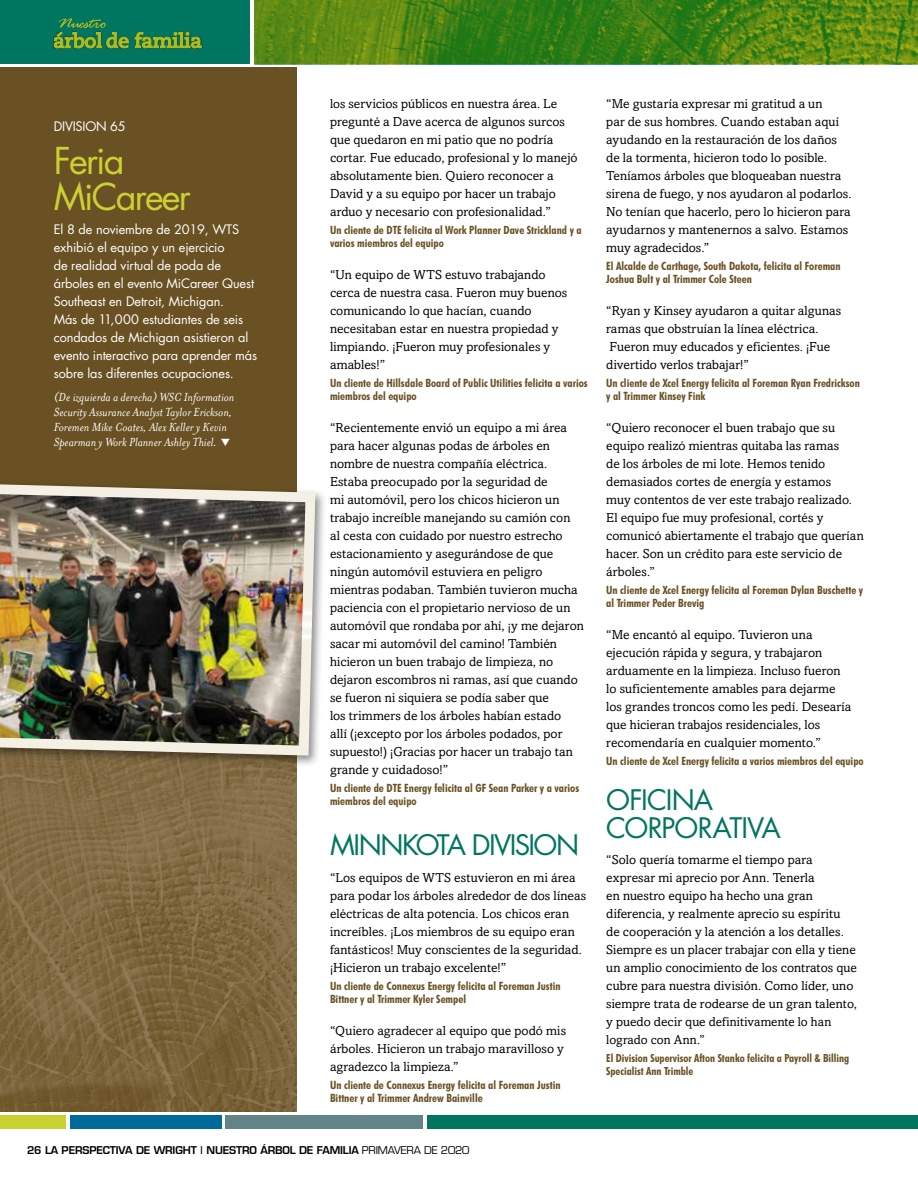
<style>
.page{position:relative;width:918px;height:1188px;background:#fff}
.page>*{position:absolute;margin:0;border:0;box-sizing:border-box;transform-origin:0 0}
.t1{font:36px/36px "Futura";letter-spacing:-.05em;color:#cad132}
.t2{font:27.6px/27.6px "Futura";letter-spacing:-.05em;color:#00755f}
.t3{font:italic 13.5px/15px "Mrs Eaves";color:#fff}
.t4{font:13.05px/18px "Amasis";letter-spacing:.005em;color:#000}
.t5{font:12.75px/18px "Futura";letter-spacing:-.01em;color:#fff}
.t6{font:12.75px/18px "Amasis";letter-spacing:.005em;color:#000}
.t7{font:700 condensed 11.4px/13px "Futura BT";color:#6a5124}
.t8{font:700 condensed 11.25px/12.8px "Futura BT";color:#6a5124}
.t9{font:600 10.5px "Eurostile";letter-spacing:-.015em;color:#000}
.s1{font-size:12.75px}
.s2{font-weight:400}
</style>
<div class="page">
<div style="left:0;top:1115px;width:66px;height:14px;background:#cad132"></div>
<div style="left:427px;top:1115px;width:491px;height:14px;background:#00755f"></div>
<div style="left:70px;top:1115px;width:152px;height:14px;background:#006b9b"></div>
<div style="left:226px;top:1115px;width:197px;height:14px;background:#628489"></div>
<img style="left:255px;top:0;width:663px;height:64px">
<div style="left:0;top:0;width:250px;height:64px;background:#00755f"></div>
<div style="left:105px;top:31px;width:98px;height:18px;background:#000;opacity:.75"></div>
<div style="left:53px;top:30px;width:50px;height:19px;background:#000;opacity:.75"></div>
<svg style="left:54px;top:18px;width:148px;height:50px"></svg>
<div style="left:0;top:68px;width:297px;height:652px;background:#6a5124"></div>
<img style="left:0;top:767px;width:297px;height:345px">
<div style="left:0;top:480px;width:327px;height:287px;background:#000;opacity:.45"></div>
<img style="left:0;top:480px;width:320px;height:281px">
<p class="t5" style="left:54px;top:118px;width:73px">DIVISION 65</p>
<h1 class="t1" style="left:54px;top:142px;width:139px">Feria<br>MiCareer</h1>
<p class="t5" style="left:54px;top:220px;width:205px">El 8 de noviembre de 2019, WTS exhibió el equipo y un ejercicio<br>de realidad virtual de poda de árboles en el evento MiCareer Quest Southeast en Detroit, Michigan.<br>Más de 11,000 estudiantes de seis condados de Michigan asistieron al evento interactivo para aprender más sobre las diferentes ocupaciones.</p>
<p class="t3" style="left:54px;top:390px;width:182px">(De izquierda a derecha) WSC Information Security Assurance Analyst Taylor Erickson, Foremen Mike Coates, Alex Keller y Kevin Spearman y Work Planner Ashley Thiel.</p>
<p class="t4" style="left:330px;top:95px;width:249px"><span class="s1">los</span> servicios públicos en nuestra área. Le pregunté a Dave acerca de algunos surcos que quedaron en mi patio que no podría cortar. Fue educado, profesional y lo manejó absolutamente bien. Quiero reconocer a David y a su equipo por hacer un trabajo arduo y necesario con profesionalidad.”</p>
<p class="t7" style="left:330px;top:223px;width:253px">Un cliente de DTE felicita al Work Planner Dave Strickland y a varios miembros del equipo</p>
<p class="t4" style="left:330px;top:266px;width:239px">“Un equipo de WTS estuvo trabajando cerca de nuestra casa. Fueron muy buenos comunicando lo que hacían, cuando necesitaban estar en nuestra propiedad y limpiando. ¡Fueron muy profesionales y amables!”</p>
<p class="t7" style="left:330px;top:376px;width:259px">Un cliente de Hillsdale Board of Public Utilities felicita a varios miembros del equipo</p>
<p class="t4" style="left:330px;top:419px;width:255px">“Recientemente envió un equipo a mi área para hacer algunas podas de árboles en nombre de nuestra compañía eléctrica.<br>Estaba preocupado por la seguridad de<br>mi automóvil, pero los chicos hicieron un trabajo increíble manejando su camión con<br>al cesta con cuidado por nuestro estrecho estacionamiento y asegurándose de que ningún automóvil estuviera en peligro mientras podaban. También tuvieron mucha paciencia con el propietario nervioso de un automóvil que rondaba por ahí, ¡y me dejaron sacar mi automóvil del camino! También hicieron un buen trabajo de limpieza, no dejaron escombros ni ramas, así que cuando se fueron ni siquiera se podía saber que<br>los trimmers de los árboles habían estado<br>allí (¡excepto por los árboles podados, por supuesto!) ¡Gracias por hacer un trabajo tan grande y cuidadoso!”</p>
<p class="t7" style="left:330px;top:781px;width:251px">Un cliente de DTE Energy felicita al GF Sean Parker y a varios miembros del equipo</p>
<h2 class="t2" style="left:330px;top:831px;width:251px">MINNKOTA DIVISION</h2>
<p class="t4" style="left:330px;top:869px;width:258px">“Los equipos de WTS estuvieron en mi área para podar los árboles alrededor de dos líneas eléctricas de alta potencia. Los chicos eran increíbles. ¡Los miembros de su equipo eran fantásticos! Muy conscientes de la seguridad. ¡Hicieron un trabajo excelente!”</p>
<p class="t7" style="left:330px;top:979px;width:232px">Un cliente de Connexus Energy felicita al Foreman Justin<br>Bittner y al Trimmer Kyler Sempel</p>
<p class="t4" style="left:330px;top:1022px;width:238px">“Quiero agradecer al equipo que podó mis árboles. Hicieron un trabajo maravilloso y agradezco la limpieza.”</p>
<p class="t7" style="left:330px;top:1078px;width:232px">Un cliente de Connexus Energy felicita al Foreman Justin<br>Bittner y al Trimmer Andrew Bainville</p>
<p class="t9" style="left:27px;top:1144px;width:444px">26 LA PERSPECTIVA DE WRIGHT | NUESTRO ÁRBOL DE FAMILIA <span class="s2">PRIMAVERA DE 2020</span></p>
<p class="t4" style="left:606px;top:95px;width:247px">“Me gustaría expresar mi gratitud a un<br>par de sus hombres. Cuando estaban aquí ayudando en la restauración de los daños de la tormenta, hicieron todo lo posible.<br>Teníamos árboles que bloqueaban nuestra sirena de fuego, y nos ayudaron al podarlos.<br>No tenían que hacerlo, pero lo hicieron para ayudarnos y mantenernos a salvo. Estamos muy agradecidos.”</p>
<p class="t7" style="left:606px;top:259px;width:236px">El Alcalde de Carthage, South Dakota, felicita al Foreman<br>Joshua Bult y al Trimmer Cole Steen</p>
<p class="t4" style="left:606px;top:302px;width:237px">“Ryan y Kinsey ayudaron a quitar algunas ramas que obstruían la línea eléctrica.<br>Fueron muy educados y eficientes. ¡Fue divertido verlos trabajar!”</p>
<p class="t7" style="left:606px;top:376px;width:255px">Un cliente de Xcel Energy felicita al Foreman Ryan Fredrickson y al Trimmer Kinsey Fink</p>
<p class="t4" style="left:606px;top:419px;width:259px">“Quiero reconocer el buen trabajo que su equipo realizó mientras quitaba las ramas<br>de los árboles de mi lote. Hemos tenido demasiados cortes de energía y estamos<br>muy contentos de ver este trabajo realizado.<br>El equipo fue muy profesional, cortés y comunicó abiertamente el trabajo que querían hacer. Son un crédito para este servicio de árboles.”</p>
<p class="t7" style="left:606px;top:583px;width:258px">Un cliente de Xcel Energy felicita al Foreman Dylan Buschette y al Trimmer Peder Brevig</p>
<p class="t4" style="left:606px;top:626px;width:247px">“Me encantó al equipo. Tuvieron una ejecución rápida y segura, y trabajaron arduamente en la limpieza. Incluso fueron lo suficientemente amables para dejarme los grandes troncos como les pedí. Desearía que hicieran trabajos residenciales, los recomendaría en cualquier momento.”</p>
<p class="t7" style="left:606px;top:754px;width:259px">Un cliente de Xcel Energy felicita a varios miembros del equipo</p>
<h2 class="t2" style="left:606px;top:786px;width:176px">OFICINA<br>CORPORATIVA</h2>
<p class="t4" style="left:606px;top:851px;width:252px">“Solo quería tomarme el tiempo para expresar mi aprecio por Ann. Tenerla<br>en nuestro equipo ha hecho una gran diferencia, y realmente aprecio su espíritu de cooperación y la atención a los detalles.<br>Siempre es un placer trabajar con ella y tiene un amplio conocimiento de los contratos que cubre para nuestra división. <span class="s1">Como líder, uno</span></p>
<p class="t6" style="left:606px;top:995px;width:252px">siempre trata de rodearse de un gran talento, y puedo decir que definitivamente lo han logrado con Ann.”</p>
<p class="t8" style="left:606px;top:1052px;width:245px">El Division Supervisor Afton Stanko felicita a Payroll &amp; Billing<br>Specialist Ann Trimble</p>
</div>
